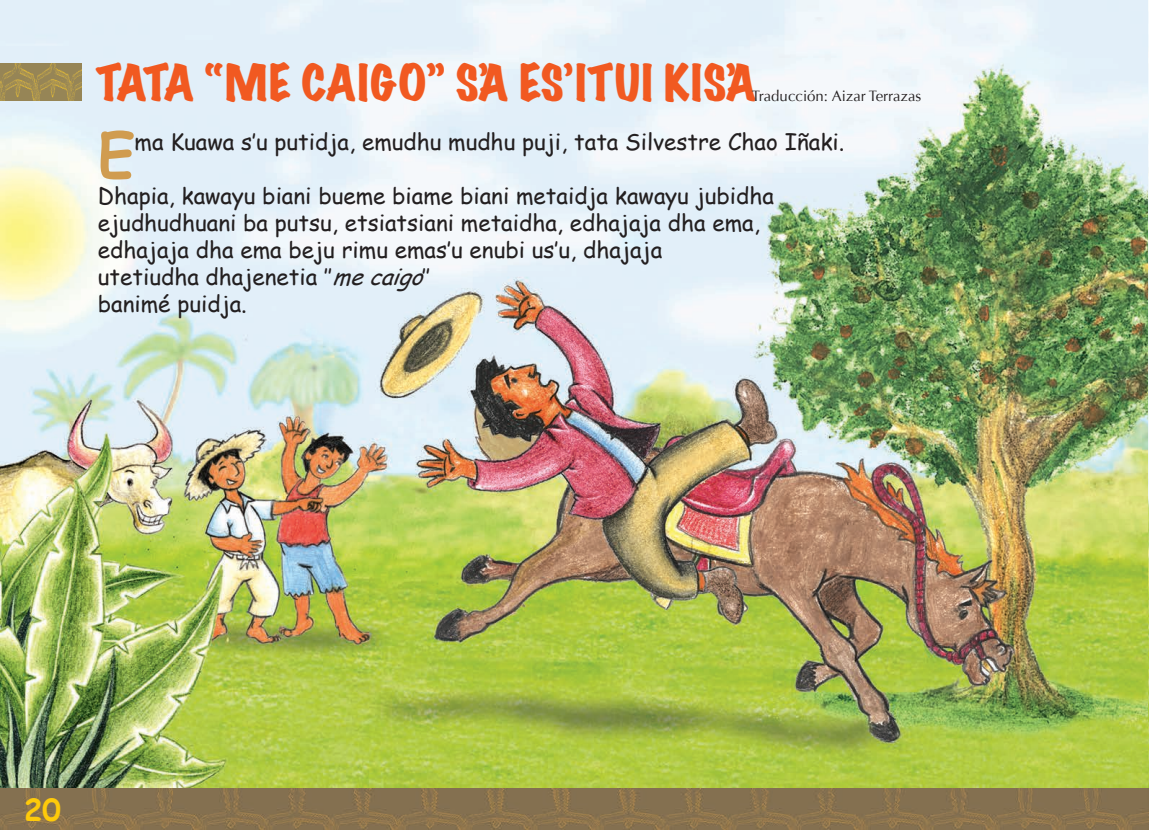
<style>
.page{position:relative;width:1149px;height:830px;background:#fff}
.page>*{position:absolute;margin:0;border:0;box-sizing:border-box;transform-origin:0 0}
.t1{font:700 58.8px "Comic Sans MS";color:#d09c50}
.t2{font:expanded 45px "Marker Felt";letter-spacing:.03em;color:#f15921}
.t3{font:700 30px "Comic Sans MS";color:#feca0a}
.t4{font:22.5px/27px "Comic Sans MS";color:#231f20}
.t5{font:15px "Optima";color:#231f20}
.s1{font-style:italic}
</style>
<div class="page">
<img style="left:0;top:0;width:1148px;height:829px">
<img style="left:0;top:64px;width:81px;height:37px">
<img style="left:1148px;top:11px;width:1px;height:776px">
<h2 class="t2" style="left:96px;top:59px;width:661px">TATA “ME CAIGO” S’A ES’ITUI KIS’A</h2>
<p class="t5" style="left:751px;top:87px;width:171px">Traducción: Aizar Terrazas</p>
<h1 class="t1" style="left:98px;top:112px;width:38px">E</h1>
<p class="t4" style="left:135px;top:127px;width:711px">ma Kuawa s’u putidja, emudhu mudhu puji, tata Silvestre Chao Iñaki.</p>
<p class="t4" style="left:98px;top:181px;width:677px">Dhapia, kawayu biani bueme biame biani metaidja kawayu jubidha ejudhudhuani ba putsu, etsiatsiani metaidha, edhajaja dha ema, edhajaja dha ema beju rimu emas’u enubi us’u, dhajaja<br>utetiudha dhajenetia ’’<span class="s1">mecaigo</span>’’<br>banimé puidja.</p>
<h3 class="t3" style="left:24px;top:787px;width:38px">20</h3>
</div>
